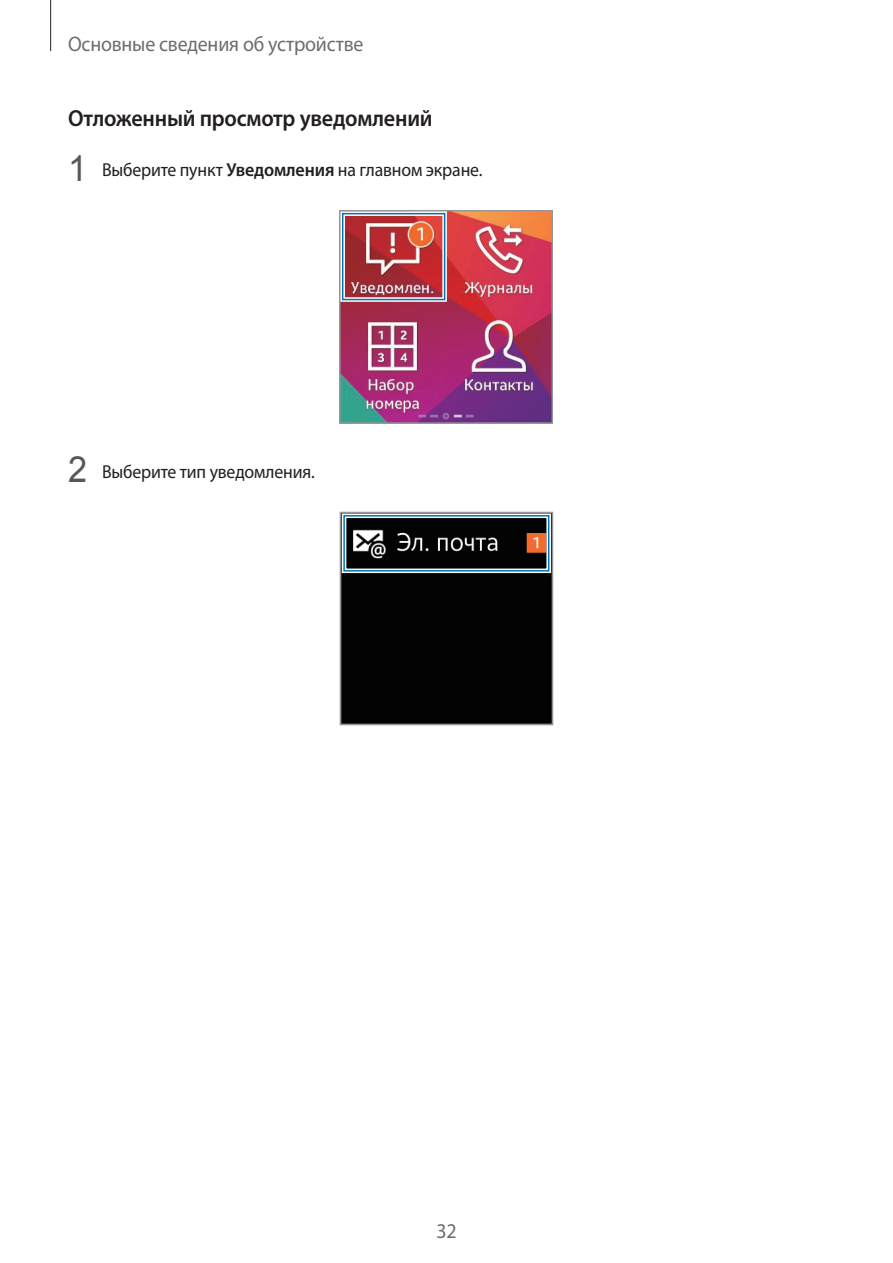
<style>
.page{position:relative;width:893px;height:1263px;background:#fff}
.page>*{position:absolute;margin:0;border:0;box-sizing:border-box;transform-origin:0 0}
.t1{font:600 23.25px "Myriad Pro";letter-spacing:-.01em;color:#231f20;scale:.95 1}
.t2{font:21px "Myriad Pro";letter-spacing:-.01em;color:#6c6d70;scale:.95 1}
.t3{font:18.75px "Myriad Pro";letter-spacing:-.01em;color:#231f20;scale:.95 1}
.s1{font-family:"Arial";font-size:36px;color:#57585a}
.s2{font-weight:600}
</style>
<div class="page">
<hr style="left:50px;top:0;width:1px;height:51px;background:#231f20">
<img style="left:339px;top:210px;width:214px;height:213px">
<div style="left:340px;top:211px;width:107px;height:91px;border:4px solid #fff"></div>
<div style="left:342px;top:213px;width:103px;height:87px;border:2px solid #0073ae"></div>
<svg style="left:339px;top:512px;width:214px;height:213px;background:#0f0e0e"></svg>
<div style="left:342px;top:514px;width:209px;height:59px;border:4px solid #fff"></div>
<div style="left:343px;top:515px;width:206px;height:57px;border:2px solid #0073ae"></div>
<p class="t2" style="left:68px;top:31px;width:313px">Основные сведения об устройстве</p>
<p class="t1" style="left:68px;top:103px;width:385px">Отложенный просмотр уведомлений</p>
<p class="t3" style="left:68px;top:158px;width:438px"><span class="s1">1</span> Выберите пункт <span class="s2">Уведомления</span> на главном экране.</p>
<p class="t3" style="left:68px;top:460px;width:261px"><span class="s1">2</span> Выберите тип уведомления.</p>
<p class="t2" style="left:436px;top:1218px;width:23px">32</p>
</div>
